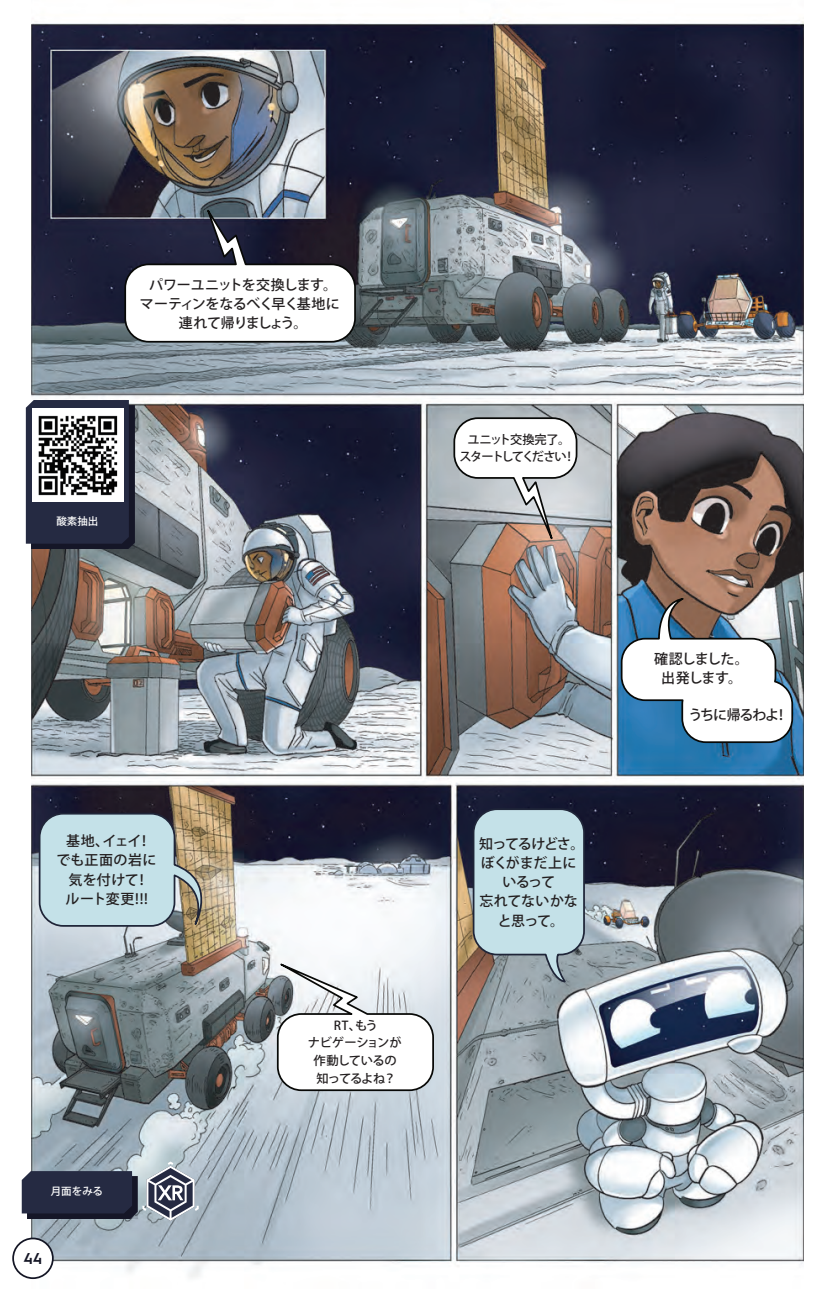
<style>
.page{position:relative;width:836px;height:1291px;background:#fff}
.page>*{position:absolute;margin:0;border:0;box-sizing:border-box;transform-origin:0 0}
.t1{font:600 15.75px "Hurme Geometric Sans 1";color:#141625}
.t2{font:500 14px/19.2px "Koz Go Pro";letter-spacing:-.035em;color:#231f20;text-align:center}
.t3{font:500 14px/19.2px "Koz Go Pro";letter-spacing:.01em;color:#231f20;text-align:center}
.t4{font:500 14px/19.2px "Koz Go Pro";letter-spacing:-.07em;color:#231f20;text-align:center}
.t5{font:500 14px "Koz Go Pro";letter-spacing:-.085em;color:#231f20}
.t6{font:500 12.25px/17.5px "Koz Go Pro";letter-spacing:-.035em;color:#231f20;text-align:center}
.t7{font:500 12.25px/17.5px "Koz Go Pro";letter-spacing:-.105em;color:#231f20;text-align:center}
.t8{font:500 10.5px "Koz Go Pro";color:#fff}
</style>
<div class="page">
<img style="left:31px;top:21px;width:772px;height:1258px">
<svg style="left:619px;top:599px;width:174px;height:145px"></svg>
<svg style="left:123px;top:196px;width:234px;height:147px"></svg>
<svg style="left:452px;top:416px;width:126px;height:147px"></svg>
<svg style="left:249px;top:948px;width:186px;height:143px"></svg>
<svg style="left:38px;top:811px;width:180px;height:116px;background:#b3c4c3"></svg>
<svg style="left:471px;top:807px;width:114px;height:176px;background:#afc6cd"></svg>
<div style="left:27px;top:1176px;width:111px;height:42px;background:#151627"></div>
<div style="left:31px;top:405px;width:103px;height:144px;background:#151627"></div>
<div style="left:13px;top:1238px;width:40px;height:39px;background:#fff;border-radius:50%"></div>
<div style="left:12px;top:1237px;width:42px;height:41px;border:2px solid #141625;border-radius:50%"></div>
<div style="left:22px;top:1170px;width:110px;height:43px;background:#252a42"></div>
<svg style="left:142px;top:1161px;width:57px;height:59px;background:#8f97a3"></svg>
<div style="left:26px;top:400px;width:103px;height:143px;background:#252a42"></div>
<img style="left:32px;top:408px;width:91px;height:93px">
<p class="t2" style="left:140px;top:276px;width:201px">パワーユニットを交換します。マーティンをなるべく早く基地に連れて帰りましょう。</p>
<p class="t8" style="left:56px;top:515px;width:43px">酸素抽出</p>
<p class="t7" style="left:459px;top:431px;width:118px">ユニット交換完了。スタートしてください！</p>
<p class="t3" style="left:56px;top:832px;width:102px">基地、イェイ！でも正面の岩に気を付けて！<br>ルート変更!!!</p>
<p class="t8" style="left:51px;top:1184px;width:54px">月面をみる</p>
<p class="t1" style="left:24px;top:1247px;width:20px">44</p>
<p class="t6" style="left:308px;top:1017px;width:95px">RT、もう<br>ナビゲーションが作動しているの知ってるよね？</p>
<p class="t2" style="left:479px;top:834px;width:107px">知ってるけどさ。ぼくがまだ上にいるって<br>忘れてないかなと思って。</p>
<p class="t4" style="left:654px;top:650px;width:96px">確認しました。出発します。</p>
<p class="t5" style="left:688px;top:706px;width:101px">うちに帰るわよ！</p>
</div>
